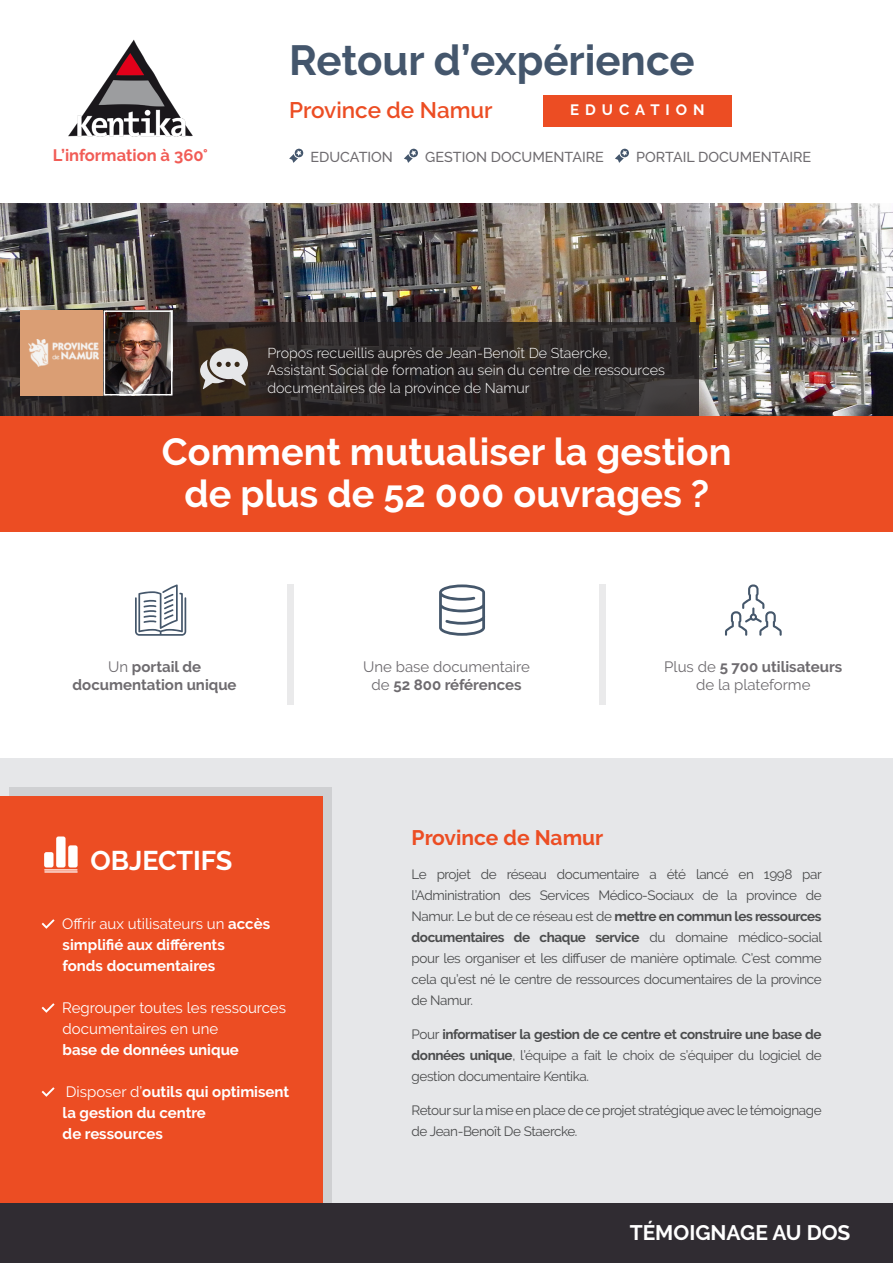
<style>
.page{position:relative;width:893px;height:1263px;background:#fff}
.page>*{position:absolute;margin:0;border:0;box-sizing:border-box;transform-origin:0 0}
.t1{font:700 42px "Raleway";color:#44566c}
.t2{font:700 37.8px/42px "Raleway";color:#fff;text-align:center}
.t3{font:700 27px "Raleway";color:#fff}
.t4{font:600 22.5px "Raleway";color:#ec4d23}
.t5{font:700 21px "Raleway";color:#ec4d23}
.t6{font:700 21px "Raleway";color:#fff}
.t7{font:700 16.5px "Raleway";color:#f15c56}
.t8{font:700 15px "Raleway";color:#fff}
.t9{font:15px "Raleway";color:#fff}
.t10{font:15px/18px "Raleway";color:#6e6b6f;text-align:center}
.t11{font:700 15px/18px "Raleway";color:#6e6b6f;text-align:center}
.t12{font:700 15px "Raleway";letter-spacing:.4em;color:#fff}
.t13{font:500 14.4px "Raleway";color:#6e6b6f}
.t14{font:300 14.25px/17.1px "Raleway";color:#fff}
.t15{font:13.5px/21px "Raleway";letter-spacing:-.03em;color:#4b4c4d;text-align:justify}
.s1{font-weight:400}
.s2{font-weight:700}
</style>
<div class="page">
<div style="left:0;top:415px;width:893px;height:116px;background:#ec4d23"></div>
<div style="left:0;top:758px;width:893px;height:445px;background:#e6e7e9"></div>
<div style="left:287px;top:584px;width:6px;height:121px;background:#eaeaeb"></div>
<div style="left:599px;top:584px;width:7px;height:121px;background:#eaeaeb"></div>
<img style="left:68px;top:39px;width:125px;height:98px">
<img style="left:0;top:204px;width:893px;height:211px">
<svg style="left:0;top:322px;width:699px;height:93px;background:#2c2726"></svg>
<svg style="left:200px;top:348px;width:48px;height:41px;background:#9e9994"></svg>
<svg style="left:289px;top:149px;width:15px;height:14px"></svg>
<svg style="left:404px;top:149px;width:14px;height:14px"></svg>
<svg style="left:615px;top:149px;width:14px;height:14px"></svg>
<div style="left:9px;top:787px;width:323px;height:471px;background:#cfd0d2"></div>
<div style="left:0;top:796px;width:323px;height:462px;background:#ec4d23"></div>
<svg style="left:42px;top:919px;width:13px;height:10px"></svg>
<svg style="left:42px;top:1003px;width:13px;height:10px"></svg>
<svg style="left:42px;top:1087px;width:13px;height:10px"></svg>
<hr style="left:44px;top:871px;width:34px;height:1px;background:#fff">
<div style="left:44px;top:852px;width:10px;height:15px;background:#fff;border-radius:2px"></div>
<hr style="left:44px;top:869px;width:34px;height:1px;background:#fff">
<div style="left:56px;top:836px;width:10px;height:31px;background:#fff;border-radius:2px"></div>
<div style="left:68px;top:845px;width:10px;height:22px;background:#fff;border-radius:2px"></div>
<div style="left:21px;top:310px;width:84px;height:85px;background:#da9e74"></div>
<img style="left:28px;top:339px;width:70px;height:28px">
<img style="left:107px;top:313px;width:63px;height:79px">
<div style="left:104px;top:310px;width:69px;height:85px;border:2px solid #fff"></div>
<div style="left:543px;top:95px;width:189px;height:32px;background:#ec4d23"></div>
<div style="left:0;top:1203px;width:893px;height:60px;background:#302c32"></div>
<svg style="left:725px;top:584px;width:57px;height:52px"></svg>
<svg style="left:439px;top:584px;width:46px;height:52px"></svg>
<svg style="left:135px;top:584px;width:51px;height:52px"></svg>
<p class="t1" style="left:289px;top:37px;width:407px">Retour d’expérience</p>
<p class="t7" style="left:53px;top:146px;width:157px">L’information à 360°</p>
<p class="t4" style="left:289px;top:97px;width:205px">Province de Namur</p>
<p class="t12" style="left:570px;top:101px;width:136px">EDUCATION</p>
<p class="t13" style="left:311px;top:148px;width:84px">EDUCATION</p>
<p class="t13" style="left:425px;top:148px;width:180px">GESTION DOCUMENTAIRE</p>
<p class="t13" style="left:636px;top:148px;width:177px">PORTAIL DOCUMENTAIRE</p>
<p class="t14" style="left:267px;top:345px;width:399px">Propos recueillis auprès de Jean-Benoît De Staercke,<br>Assistant Social de formation au sein du centre de ressources documentaires de la province de Namur</p>
<p class="t2" style="left:162px;top:431px;width:571px">Comment mutualiser la gestion de plus de 52 000 ouvrages ?</p>
<p class="t11" style="left:73px;top:658px;width:165px"><span class="s1">Un</span> portail de documentation unique</p>
<p class="t10" style="left:363px;top:658px;width:168px">Une base documentaire de <span class="s2">52 800 références</span></p>
<p class="t10" style="left:664px;top:658px;width:180px">Plus de <span class="s2">5 700 utilisateurs </span>de la plateforme</p>
<p class="t3" style="left:90px;top:845px;width:143px">OBJECTIFS</p>
<p class="t9" style="left:62px;top:915px;width:209px">Offrir aux utilisateurs un <span class="s2">accès</span></p>
<p class="t8" style="left:63px;top:936px;width:164px">simplifié aux différents</p>
<p class="t8" style="left:63px;top:957px;width:154px">fonds documentaires</p>
<p class="t9" style="left:62px;top:999px;width:225px">Regrouper toutes les ressources</p>
<p class="t9" style="left:63px;top:1020px;width:157px">documentaires en une</p>
<p class="t8" style="left:63px;top:1041px;width:178px">base de données unique</p>
<p class="t8" style="left:66px;top:1083px;width:225px"><span class="s1">Disposer d’</span>outils qui optimisent</p>
<p class="t8" style="left:63px;top:1104px;width:145px">la gestion du centre</p>
<p class="t8" style="left:63px;top:1125px;width:102px">de ressources</p>
<p class="t5" style="left:412px;top:826px;width:193px">Province de Namur</p>
<p class="t15" style="left:412px;top:864px;width:412px">Le projet de réseau documentaire a été lancé en 1998 par l’Administration des Services Médico-Sociaux de la province de Namur. Le but de ce réseau est de <span class="s2">mettre en commun les ressources documentaires de chaque service</span> du domaine médico-social pour les organiser et les diffuser de manière optimale. C’est comme cela qu’est né le centre de ressources documentaires de la province de Namur.</p>
<p class="t15" style="left:412px;top:1024px;width:412px">Pour <span class="s2">informatiser la gestion de ce centre et construire une base de données unique</span>, l’équipe a fait le choix de s’équiper du logiciel de gestion documentaire Kentika.</p>
<p class="t15" style="left:412px;top:1099px;width:411px">Retour sur la mise en place de ce projet stratégique avec le témoignage de Jean-Benoît De Staercke.</p>
<p class="t6" style="left:630px;top:1221px;width:222px">TÉMOIGNAGE AU DOS</p>
</div>
